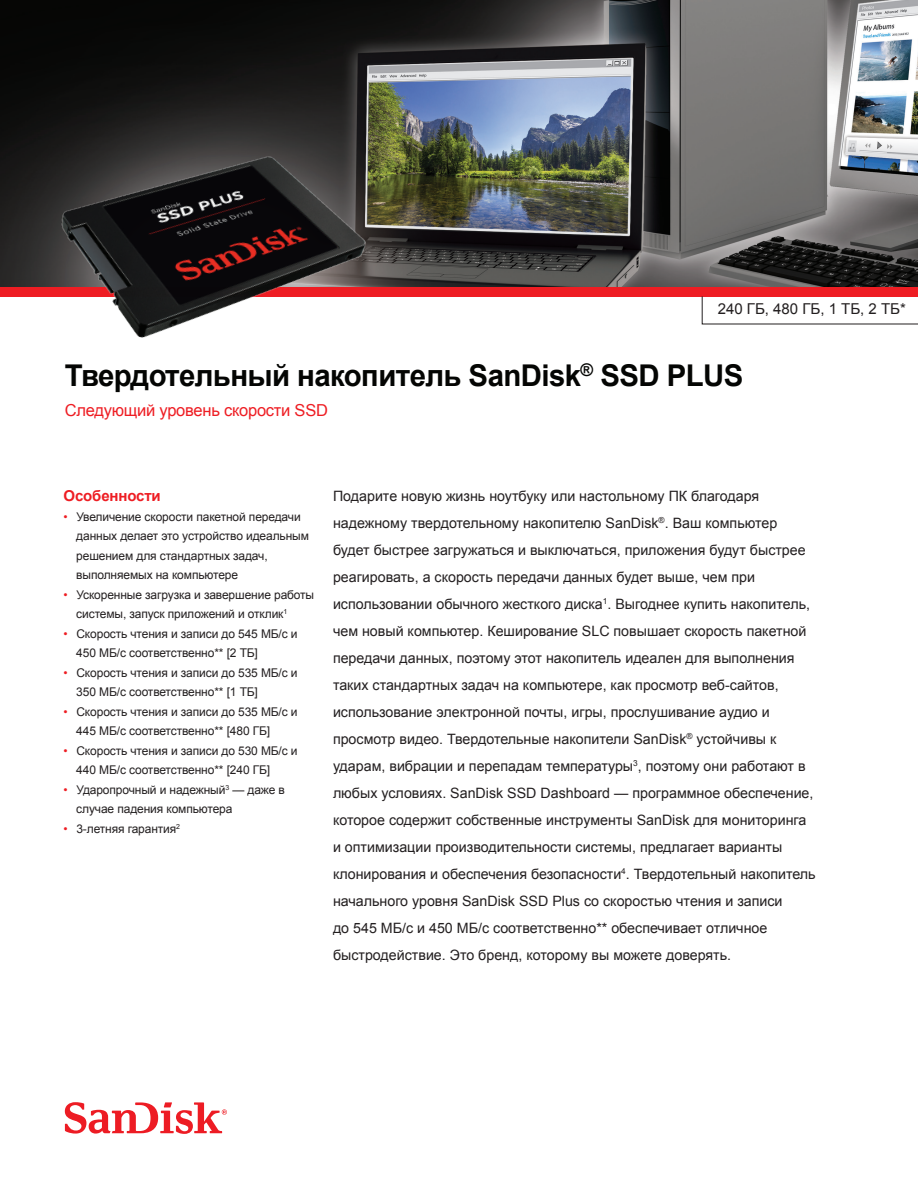
<style>
.page{position:relative;width:918px;height:1188px;background:#fff}
.page>*{position:absolute;margin:0;border:0;box-sizing:border-box;transform-origin:0 0}
.t1{font:700 30px "Arial";letter-spacing:-.02em;color:#040503}
.t2{font:700 17.55px "Arial";color:#040503}
.t3{font:16.5px "Arial";letter-spacing:-.015em;color:#ee1d23}
.t4{font:15px "Arial";color:#231f20}
.t5{font:700 15px "Arial";letter-spacing:-.01em;color:#ee1d23}
.t6{font:14.25px/27px "Arial";color:#231f20}
.t7{font:12px/19.5px "Arial";letter-spacing:-.01em;color:#231f20}
.t8{font:12px "Arial";color:#ee1d23}
.t9{font:8.25px "Arial";color:#231f20}
.t10{font:7.05px "Arial";color:#231f20}
</style>
<div class="page">
<img style="left:0;top:0;width:918px;height:287px">
<div style="left:0;top:287px;width:918px;height:9px;background:#ee1d23"></div>
<svg style="left:65px;top:1102px;width:162px;height:32px"></svg>
<img style="left:13px;top:93px;width:396px;height:245px">
<svg style="left:702px;top:296px;width:216px;height:28px"></svg>
<p class="t4" style="left:718px;top:299px;width:190px">240 ГБ, 480 ГБ 1, ТБ 2, ТБ*</p>
<p class="t2" style="left:581px;top:359px;width:14px">®</p>
<h1 class="t1" style="left:65px;top:356px;width:518px">Твердотельный накопитель SanDisk</h1>
<p class="t3" style="left:65px;top:400px;width:265px">Следующий уровень скорости SSD</p>
<h1 class="t1" style="left:600px;top:356px;width:144px">SSD PLUS</h1>
<p class="t5" style="left:64px;top:486px;width:99px">Особенности</p>
<p class="t7" style="left:76px;top:507px;width:226px">Увеличение скорости пакетной передачи</p>
<p class="t8" style="left:64px;top:508px;width:6px">•</p>
<p class="t8" style="left:64px;top:586px;width:6px">•</p>
<p class="t8" style="left:64px;top:625px;width:6px">•</p>
<p class="t8" style="left:64px;top:664px;width:6px">•</p>
<p class="t8" style="left:64px;top:703px;width:6px">•</p>
<p class="t8" style="left:64px;top:742px;width:6px">•</p>
<p class="t8" style="left:64px;top:781px;width:6px">•</p>
<p class="t8" style="left:64px;top:820px;width:6px">•</p>
<p class="t7" style="left:76px;top:526px;width:239px">данных делает это устройство идеальным решением для стандартных задач, выполняемых на компьютере<br>Ускоренные загрузка и завершение работы</p>
<p class="t10" style="left:283px;top:607px;width:5px">1</p>
<p class="t7" style="left:76px;top:604px;width:223px">системы, запуск приложений и отклик<br>Скорость чтения и записи до 545 М Б ис/</p>
<p class="t7" style="left:76px;top:643px;width:223px">450 МБ с/ соответственно** [2 ТБ[<br>Скорость чтения и записи до 535 М Б ис/</p>
<p class="t7" style="left:76px;top:682px;width:223px">350 МБ с/ соответственно** [1 ТБ[<br>Скорость чтения и записи до 535 М Б ис/</p>
<p class="t7" style="left:76px;top:721px;width:223px">445 МБ с/ соответственно** [480 ГБ[<br>Скорость чтения и записи до 530 М Б ис/</p>
<p class="t7" style="left:76px;top:760px;width:195px">440 МБ с/ соответственно** [240 ГБ[</p>
<p class="t7" style="left:232px;top:780px;width:54px">— даже в</p>
<p class="t10" style="left:225px;top:782px;width:5px">3</p>
<p class="t7" style="left:76px;top:780px;width:151px">Ударопрочный и надежный</p>
<p class="t7" style="left:76px;top:799px;width:158px">случае падения компьютера</p>
<p class="t10" style="left:176px;top:821px;width:5px">2</p>
<p class="t7" style="left:76px;top:819px;width:101px">3-летняя гарантия</p>
<p class="t6" style="left:333px;top:482px;width:474px">Подарите новую жизнь ноутбуку или настольному ПК благодаря надежному твердотельному накопителю SanDisk .<sup>®</sup> Ваш компьютер будет быстрее загружаться и выключаться, приложения будут быстрее реагировать а, скорость передачи данных будет выше, чем при</p>
<p class="t9" style="left:603px;top:595px;width:6px">1</p>
<p class="t6" style="left:333px;top:590px;width:479px">использовании обычного жесткого диска . Выгоднее купить накопитель,</p>
<p class="t6" style="left:333px;top:617px;width:475px">чем новый компьютер. Кеширование SLC повышает скорость пакетной</p>
<p class="t6" style="left:333px;top:644px;width:463px">передачи данных, поэтому этот накопитель идеален для выполнения</p>
<p class="t6" style="left:333px;top:671px;width:447px">таких стандартных задач на компьютере, как просмотр веб-сайтов,</p>
<p class="t6" style="left:333px;top:698px;width:438px">использование электронной почты, игры, прослушивание аудио и</p>
<p class="t6" style="left:697px;top:725px;width:81px">устойчивы к</p>
<p class="t9" style="left:687px;top:730px;width:8px">®</p>
<p class="t6" style="left:333px;top:725px;width:355px">просмотр видео. Твердотельные накопители SanDisk</p>
<p class="t9" style="left:633px;top:757px;width:6px">3</p>
<p class="t6" style="left:333px;top:752px;width:482px">ударам, вибрации и перепадам температуры , поэтому они работают в любых условиях. SanDisk SSD Dashboard — программное обеспечение, которое содержит собственные инструменты SanDisk для мониторинга и оптимизации производительности системы, предлагает варианты</p>
<p class="t9" style="left:621px;top:865px;width:6px">4</p>
<p class="t6" style="left:333px;top:860px;width:484px">клонирования и обеспечения безопасности . Твердотельный накопитель начального уровня SanDisk SSD Plus со скоростью чтения и записи<br>до 545 МБ ис/ 450 МБ с/ соответственно** обеспечивает отличное быстродействие. Это бренд, которому вы можете доверять.</p>
</div>
